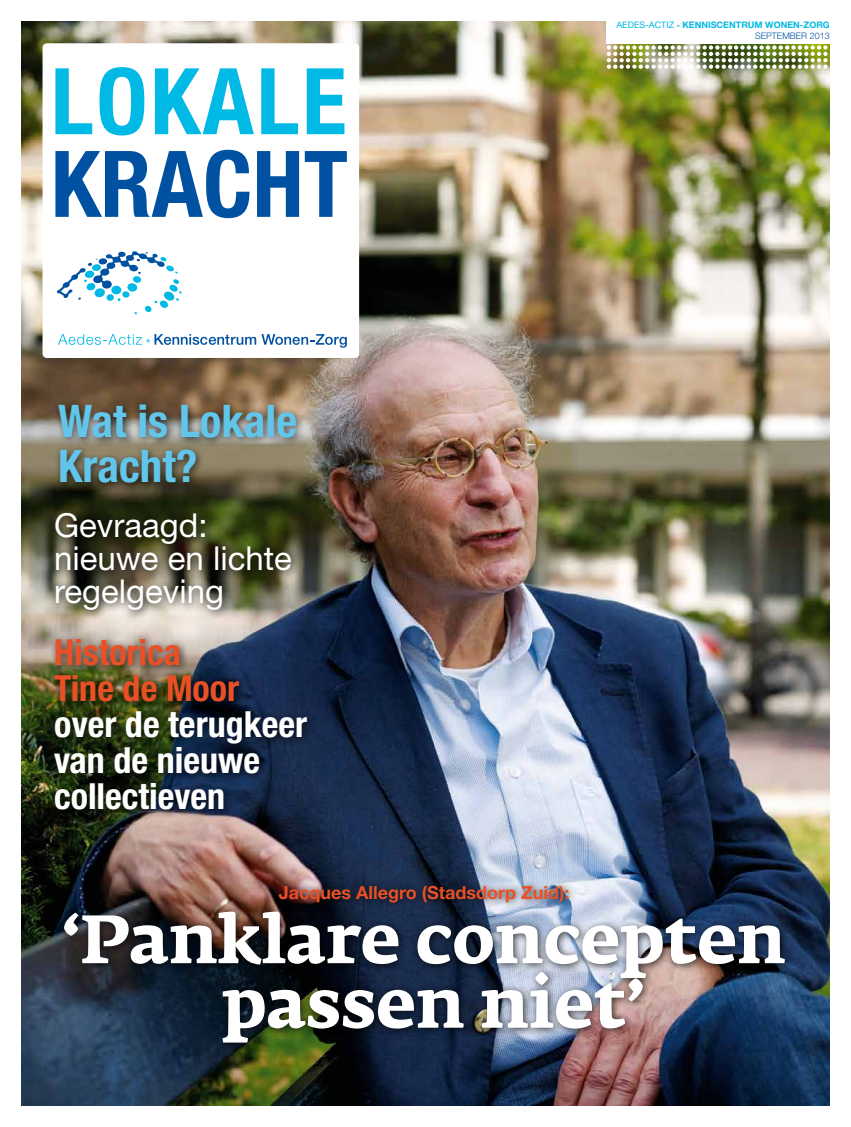
<style>
.page{position:relative;width:851px;height:1127px;background:#fff}
.page>*{position:absolute;margin:0;border:0;box-sizing:border-box;transform-origin:0 0}
.t1{font:700 condensed 92.1px "Helvetica Neue";letter-spacing:.03em;color:#00b9e4}
.t2{font:700 condensed 92.1px "Helvetica Neue";color:#0051a1}
.t3{font:700 67.5px/64.5px "Fedra Serif A Std";color:#fff;text-align:center}
.t4{font:700 condensed 45px/45px "Helvetica Neue";color:#61c6e9}
.t5{font:700 condensed 36px/36px "Helvetica Neue";color:#fff}
.t6{font:700 condensed 36px/36px "Helvetica Neue";color:#e95025}
.t7{font:33px/33px "Helvetica Neue";color:#fff}
.t8{font:700 18px "Helvetica Neue";color:#e95025}
.t9{font:700 9px/10.8px "Helvetica Neue";color:#00b9e4;text-align:right}
.s1{font-weight:400}
.s2{font-weight:300;color:#0051a1}
</style>
<div class="page">
<img style="left:21px;top:21px;width:808px;height:1085px">
<div style="left:43px;top:43px;width:316px;height:315px;background:#fff;border-radius:4px"></div>
<svg style="left:57px;top:251px;width:125px;height:63px"></svg>
<svg style="left:58px;top:334px;width:289px;height:14px"></svg>
<img style="left:606px;top:45px;width:221px;height:24px">
<div style="left:606px;top:0;width:244px;height:43px;background:#fff"></div>
<div style="left:53px;top:399px;width:253px;height:94px;background:#000;opacity:.75"></div>
<div style="left:57px;top:879px;width:737px;height:173px;background:#000;opacity:.75"></div>
<div style="left:48px;top:632px;width:268px;height:187px;background:#000;opacity:.75"></div>
<div style="left:49px;top:506px;width:252px;height:114px;background:#000;opacity:.75"></div>
<h1 class="t1" style="left:51px;top:46px;width:297px">LOKALE</h1>
<h1 class="t2" style="left:51px;top:128px;width:298px">KRACHT</h1>
<h3 class="t4" style="left:58px;top:398px;width:240px">Wat is Lokale<br>Kracht?</h3>
<h3 class="t7" style="left:54px;top:508px;width:239px">Gevraagd: nieuwe en lichte regelgeving</h3>
<h3 class="t6" style="left:54px;top:633px;width:187px">Historica<br>Tine de Moor</h3>
<h3 class="t5" style="left:54px;top:705px;width:254px">over de terugkeer van de nieuwe collectieven</h3>
<p class="t9" style="left:616px;top:20px;width:215px"><span class="s1">AEDES-ACTIZ *</span> KENNISCENTRUM WONEN-ZORG<br><span class="s2">SEPTEMBER 2013</span></p>
<h3 class="t8" style="left:279px;top:881px;width:292px">Jacques Allegro (Stadsdorp Zuid):</h3>
<h2 class="t3" style="left:63px;top:912px;width:724px">‘Panklare concepten passen niet’</h2>
</div>
